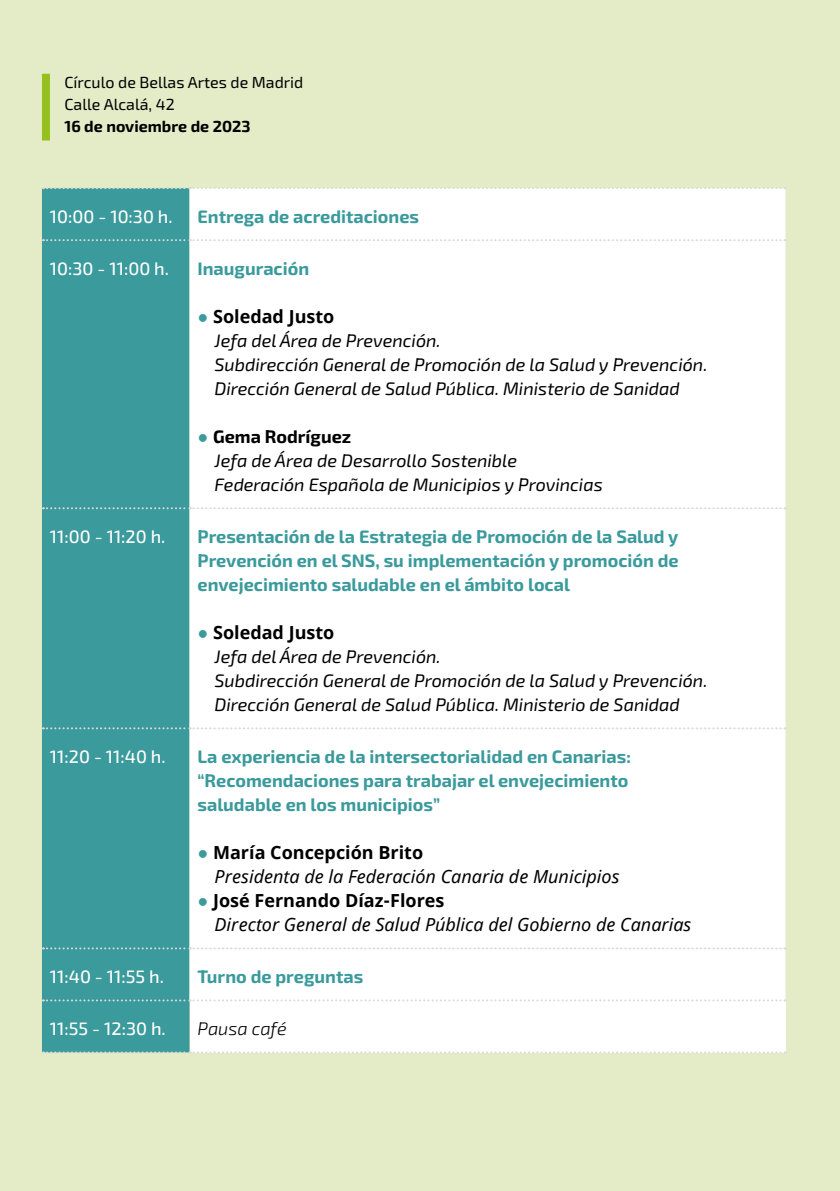
<style>
.page{position:relative;width:840px;height:1191px;background:#fff}
.page>*{position:absolute;margin:0;border:0;box-sizing:border-box;transform-origin:0 0}
.t1{font:italic 18px/24px "Exo 2";color:#000}
.t2{font:700 18px/24px "Exo 2";color:#3a9a9c;text-align:justify}
.t3{font:italic 18px/24px "Noto Sans";color:#000}
.t4{font:500 18px "Exo 2";color:#fff}
.t5{font:700 18px "Noto Sans";color:#000}
.t6{font:italic 300 18px "Exo 2";color:#000}
.t7{font:16px/22px "Exo 2";color:#000}
.t8{font:700 16px "Exo 2";color:#000}
.s1{font-weight:400;color:#3a9a9c}
.s2{font-family:"Noto Sans";font-style:normal;color:#3a9a9c}
.s3{font-weight:700;font-style:normal}
.s4{font-style:normal;color:#3a9a9c}
</style>
<div class="page">
<div style="left:0;top:0;width:839px;height:1191px;background:#e3ecc6"></div>
<div style="left:42px;top:188px;width:147px;height:864px;background:#3a9a9c"></div>
<div style="left:189px;top:189px;width:596px;height:810px;background:#fff"></div>
<div style="left:189px;top:241px;width:596px;height:706px;background:#fff"></div>
<div style="left:189px;top:1000px;width:596px;height:52px;background:#fff"></div>
<svg style="left:43px;top:239px;width:742px;height:2px"></svg>
<svg style="left:43px;top:507px;width:742px;height:2px"></svg>
<svg style="left:43px;top:727px;width:742px;height:2px"></svg>
<svg style="left:43px;top:947px;width:742px;height:2px"></svg>
<svg style="left:43px;top:999px;width:742px;height:2px"></svg>
<svg style="left:43px;top:1051px;width:742px;height:2px"></svg>
<svg style="left:43px;top:187px;width:742px;height:2px"></svg>
<div style="left:42px;top:74px;width:8px;height:66px;background:#95c11f"></div>
<p class="t7" style="left:64px;top:71px;width:240px">Círculo de Bellas Artes de Madrid<br>Calle Alcalá, 42</p>
<p class="t8" style="left:64px;top:115px;width:187px">16 de noviembre de 2023</p>
<p class="t4" style="left:50px;top:204px;width:124px">10:00 - 10:30 h.</p>
<p class="t2" style="left:197px;top:204px;width:223px">Entrega de acreditaciones</p>
<p class="t4" style="left:50px;top:256px;width:120px">10:30 - 11:00 h.</p>
<p class="t2" style="left:197px;top:256px;width:113px">Inauguración</p>
<p class="t5" style="left:197px;top:304px;width:138px"><span class="s1">●</span> Soledad Justo</p>
<p class="t1" style="left:214px;top:328px;width:494px">Jefa del Área de Prevención.<br>Subdirección General de Promoción de la Salud y Prevención.<br>Dirección General de Salud Pública. Ministerio de Sanidad</p>
<p class="t1" style="left:214px;top:424px;width:389px;text-indent:-17px"><span class="s2">●</span> <span class="s3">Gema Rodríguez<br></span>Jefa de Área de Desarrollo Sostenible<br>Federación Española de Municipios y Provincias</p>
<p class="t4" style="left:50px;top:524px;width:117px">11:00 - 11:20 h.</p>
<p class="t2" style="left:197px;top:524px;width:482px">Presentación de la Estrategia de Promoción de la Salud y Prevención en el SNS, su implementación y promoción de envejecimiento saludable en el ámbito local</p>
<p class="t5" style="left:197px;top:620px;width:138px"><span class="s1">●</span> Soledad Justo</p>
<p class="t1" style="left:214px;top:644px;width:494px">Jefa del Área de Prevención.<br>Subdirección General de Promoción de la Salud y Prevención.<br>Dirección General de Salud Pública. Ministerio de Sanidad</p>
<p class="t4" style="left:50px;top:744px;width:117px">11:20 - 11:40 h.</p>
<p class="t2" style="left:197px;top:744px;width:434px;text-align:left">La experiencia de la intersectorialidad en Canarias: “Recomendaciones para trabajar el envejecimiento saludable en los municipios”</p>
<p class="t3" style="left:214px;top:840px;width:406px;text-indent:-17px"><span class="s4">●</span> <span class="s3">María Concepción Brito<br></span>Presidenta de la Federación Canaria de Municipios</p>
<p class="t3" style="left:214px;top:888px;width:478px;text-indent:-17px"><span class="s4">●</span> <span class="s3">José Fernando Díaz-Flores<br></span>Director General de Salud Pública del Gobierno de Canarias</p>
<p class="t4" style="left:50px;top:964px;width:115px">11:40 - 11:55 h.</p>
<p class="t2" style="left:197px;top:964px;width:167px">Turno de preguntas</p>
<p class="t4" style="left:50px;top:1016px;width:117px">11:55 - 12:30 h.</p>
<p class="t6" style="left:197px;top:1016px;width:91px">Pausa café</p>
</div>
